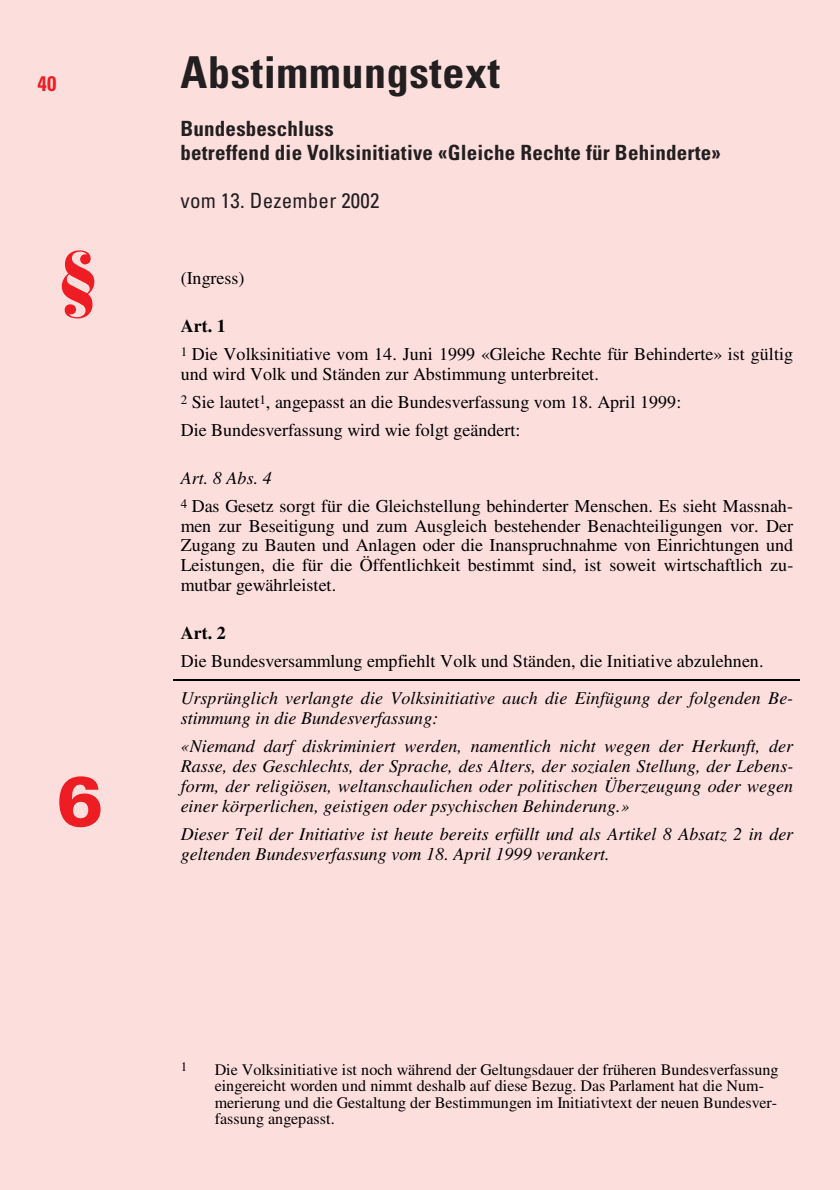
<style>
.page{position:relative;width:840px;height:1190px;background:#fff}
.page>*{position:absolute;margin:0;border:0;box-sizing:border-box;transform-origin:0 0}
.t1{font:900 70px "Univers";color:#ee1d23}
.t2{font:900 70px "Bauer Bodoni";color:#ee1d23}
.t3{font:700 condensed 44px "Univers";letter-spacing:.015em;color:#231f20}
.t4{font:700 condensed 21px/24px "Univers";letter-spacing:.01em;color:#231f20}
.t5{font:condensed 21px "Univers";letter-spacing:.01em;color:#231f20}
.t6{font:700 condensed 21px "Univers";color:#ee1d23}
.t7{font:18px/27.8px "Times";color:#000}
.t8{font:italic 18px/20px "Times";letter-spacing:.005em;color:#000}
.t9{font:700 18px "Times";color:#000}
.t10{font:16px/16px "Times";letter-spacing:.005em;color:#000}
.t11{font:13px "Times";color:#000}
.s1{font-weight:700}
.s2{font-style:italic}
</style>
<div class="page">
<div style="left:0;top:0;width:839px;height:1190px;background:#fcdedd"></div>
<hr style="left:173px;top:679px;width:626px;height:1px;background:#000">
<p class="t6" style="left:38px;top:76px;width:20px">40</p>
<h1 class="t2" style="left:57px;top:249px;width:44px">§</h1>
<h1 class="t1" style="left:57px;top:776px;width:48px">6</h1>
<h2 class="t3" style="left:180px;top:57px;width:321px">Abstimmungstext</h2>
<p class="t4" style="left:180px;top:119px;width:542px">Bundesbeschluss<br>betreffend die Volksinitiative «Gleiche Rechte für Behinderte»</p>
<p class="t5" style="left:180px;top:193px;width:200px">vom 13. Dezember 2002</p>
<p class="t7" style="left:181px;top:266px;width:65px">(Ingress)</p>
<p class="t7" style="left:181px;top:314px;width:614px"><span class="s1">Art. 1<br></span><sup>1</sup> Die Volksinitiative vom 14. Juni 1999 « Gleiche Rechte für Behinderte» ist gültig</p>
<p class="t7" style="left:181px;top:362px;width:502px">und wird Volk und Ständen zur Abstimmung unterbreitet.<br><sup>2</sup> Sie lautet<sup>1</sup>, angepasst an die Bundesverfassung vom 18. April 1999:<br>Die Bundesverfassung wird wie folgt geändert:</p>
<p class="t7" style="left:181px;top:466px;width:614px"><span class="s2">Art. 8 Abs. 4<br></span><sup>4</sup> Das Gesetz sorgt für die Gleichstellung behinderter Menschen. Es sieht Massnah-</p>
<p class="t7" style="left:181px;top:517px;width:614px;line-height:20px;text-align:justify">men zur Beseitigung und zum Ausgleich bestehender Benachteiligungen vor. Der Zugang zu Bauten und Anlagen oder die Inanspruchnahme von Einrichtungen und Leistungen, die für die Öffentlichkeit bestimmt sind, ist soweit wirtschaftlich zu&shy;mutbar gewährleistet.</p>
<p class="t9" style="left:181px;top:627px;width:47px">Art. 2</p>
<p class="t7" style="left:181px;top:649px;width:584px">Die Bundesversammlung empfiehlt Volk und Ständen, die Initiative abzulehnen.</p>
<p class="t8" style="left:181px;top:690px;width:614px">Ursprünglich verlangte die Volksinitiative auch die Einfügung der folgenden Be&shy;stimmung in die Bundesverfassung:</p>
<p class="t8" style="left:181px;top:738px;width:614px;text-align:justify">« Niemand darf diskriminiert werden, namentlich nicht wegen der Herkunft, der Rasse, des Geschlechts, der Sprache, des Alters, der sozialen Stellung, der Lebens&shy;form, der religiösen, weltanschaulichen oder politischen Überzeugung oder wegen einer körperlichen, geistigen oder psychischen Behinderung.»</p>
<p class="t8" style="left:181px;top:825px;width:614px">Dieser Teil der Initiative ist heute bereits erfüllt und als Artikel 8 Absatz 2 in der geltenden Bundesverfassung vom 18. April 1999 verankert.</p>
<p class="t11" style="left:181px;top:1062px;width:8px">1</p>
<p class="t10" style="left:215px;top:1064px;width:565px">Die Volksinitiative ist noch während der Geltungsdauer der früheren Bundesverfassung eingereicht worden und nimmt deshalb auf diese Bezug. Das Parlament hat die Num&shy;merierung und die Gestaltung der Bestimmungen im Initiativtext der neuen Bundesver&shy;fassung angepasst.</p>
</div>
